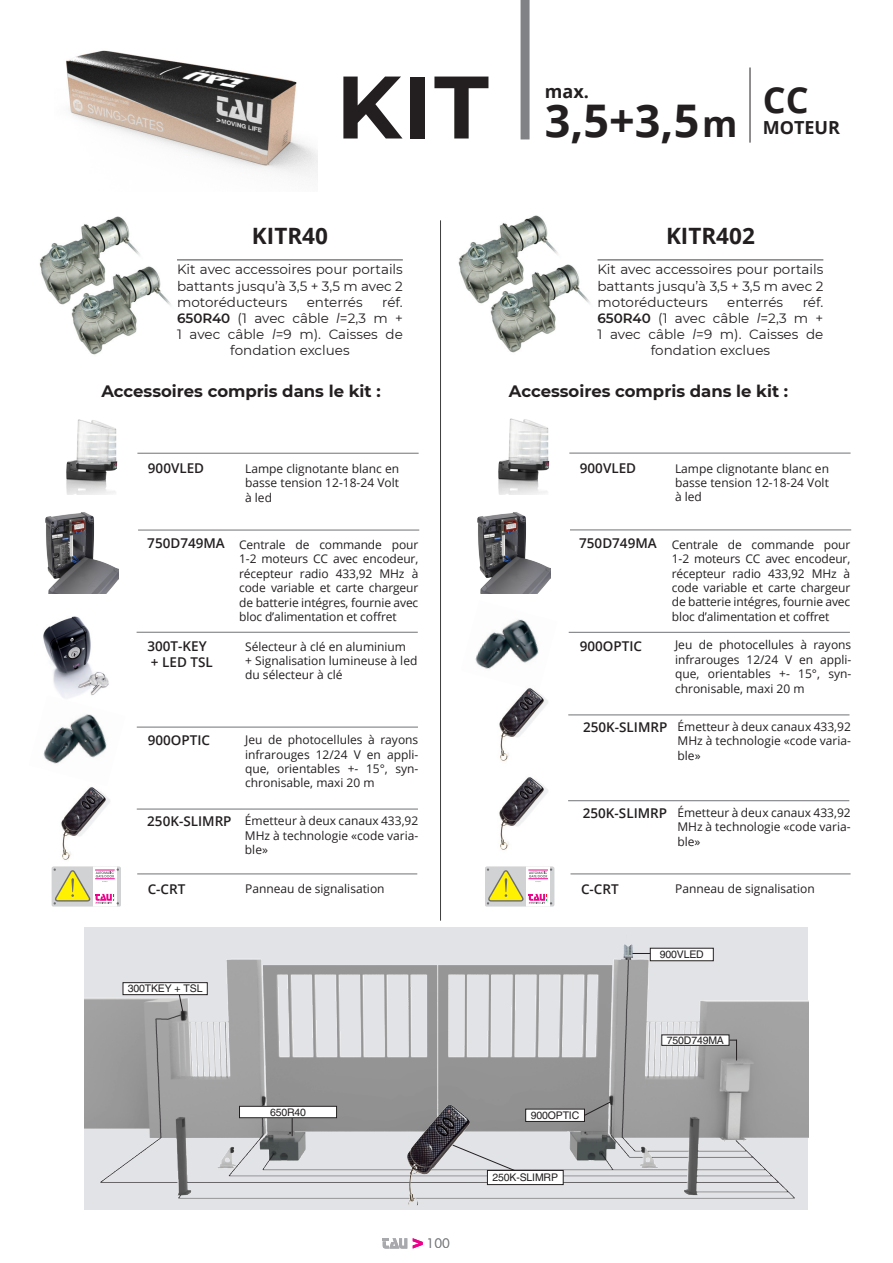
<style>
.page{position:relative;width:893px;height:1263px;background:#fff}
.page>*{position:absolute;margin:0;border:0;box-sizing:border-box;transform-origin:0 0}
.t1{font:700 88.5px "Montserrat";color:#231f20}
.t2{font:700 45px "Open Sans";color:#231f20}
.t3{font:700 36px "Open Sans";color:#231f20}
.t4{font:700 22.5px "Open Sans";color:#231f20}
.t5{font:700 18px "Open Sans";color:#231f20}
.t6{font:700 16.5px "Montserrat";color:#231f20}
.t7{font:13.5px/16.2px "Montserrat";color:#231f20}
.t8{font:600 13.5px "Open Sans";color:#231f20}
.t9{font:300 13.5px "Futura BT";color:#808285}
.t10{font:12px/14.4px "Open Sans";color:#231f20;text-align:justify}
.Normale{font:500 10.5px "Helvetica";letter-spacing:-.015em;color:#231f20}
.s1{font-weight:600}
.s2{font-style:italic}
.s3{font-size:36px}
</style>
<div class="page">
<svg style="left:413px;top:1238px;width:10px;height:10px"></svg>
<svg style="left:383px;top:1238px;width:24px;height:10px"></svg>
<img style="left:66px;top:50px;width:251px;height:128px">
<div style="left:521px;top:0;width:9px;height:139px;background:#808285"></div>
<img style="left:85px;top:927px;width:723px;height:282px">
<div style="left:526px;top:1109px;width:58px;height:12px;background:#fff"></div>
<div style="left:525px;top:1109px;width:60px;height:13px;border:1px solid #231f20"></div>
<div style="left:239px;top:1106px;width:98px;height:12px;background:#fff"></div>
<div style="left:239px;top:1106px;width:98px;height:12px;border:1px solid #231f20"></div>
<svg style="left:584px;top:1101px;width:27px;height:15px"></svg>
<div style="left:662px;top:1035px;width:67px;height:10px;background:#fff"></div>
<div style="left:661px;top:1034px;width:68px;height:12px;border:1px solid #231f20"></div>
<div style="left:123px;top:983px;width:84px;height:12px;background:#fff"></div>
<div style="left:123px;top:982px;width:85px;height:13px;border:1px solid #231f20"></div>
<svg style="left:178px;top:994px;width:6px;height:21px"></svg>
<div style="left:650px;top:948px;width:63px;height:13px;background:#fff"></div>
<div style="left:650px;top:948px;width:64px;height:13px;border:1px solid #231f20"></div>
<svg style="left:632px;top:953px;width:18px;height:1px"></svg>
<svg style="left:292px;top:1118px;width:1px;height:18px"></svg>
<svg style="left:729px;top:1040px;width:8px;height:20px"></svg>
<div style="left:487px;top:1170px;width:76px;height:14px;background:#fff"></div>
<div style="left:487px;top:1170px;width:77px;height:15px;border:1px solid #231f20"></div>
<svg style="left:471px;top:1144px;width:45px;height:27px"></svg>
<img style="left:407px;top:1105px;width:64px;height:100px">
<hr style="left:177px;top:259px;width:226px;height:2px;background:#808285">
<hr style="left:597px;top:259px;width:226px;height:2px;background:#808285">
<hr style="left:440px;top:220px;width:1px;height:701px;background:#3e3e3f">
<img style="left:499px;top:691px;width:49px;height:70px">
<img style="left:499px;top:777px;width:49px;height:73px">
<img style="left:498px;top:418px;width:52px;height:77px">
<svg style="left:485px;top:866px;width:69px;height:40px"></svg>
<hr style="left:569px;top:632px;width:281px;height:1px;background:#808285">
<hr style="left:568px;top:714px;width:281px;height:1px;background:#808285">
<hr style="left:568px;top:800px;width:281px;height:1px;background:#808285">
<hr style="left:570px;top:873px;width:281px;height:1px;background:#808285">
<img style="left:477px;top:512px;width:74px;height:81px">
<hr style="left:569px;top:452px;width:282px;height:2px;background:#808285">
<hr style="left:570px;top:529px;width:281px;height:1px;background:#808285">
<img style="left:475px;top:619px;width:64px;height:72px">
<img style="left:43px;top:616px;width:66px;height:79px">
<img style="left:61px;top:787px;width:49px;height:73px">
<img style="left:66px;top:419px;width:74px;height:76px">
<svg style="left:52px;top:866px;width:69px;height:40px"></svg>
<hr style="left:137px;top:632px;width:281px;height:1px;background:#808285">
<hr style="left:137px;top:726px;width:281px;height:2px;background:#808285">
<hr style="left:137px;top:808px;width:281px;height:2px;background:#808285">
<hr style="left:137px;top:873px;width:280px;height:1px;background:#808285">
<img style="left:45px;top:512px;width:74px;height:82px">
<hr style="left:137px;top:453px;width:282px;height:1px;background:#808285">
<hr style="left:138px;top:529px;width:281px;height:2px;background:#808285">
<img style="left:43px;top:695px;width:64px;height:69px">
<img style="left:458px;top:215px;width:100px;height:89px">
<img style="left:39px;top:216px;width:101px;height:89px">
<img style="left:486px;top:264px;width:104px;height:89px">
<img style="left:67px;top:266px;width:104px;height:89px">
<hr style="left:750px;top:68px;width:1px;height:75px;background:#231f20">
<p class="t1" style="left:336px;top:43px;width:154px">KIT</p>
<p class="t4" style="left:252px;top:220px;width:77px">KITR40</p>
<p class="t7" style="left:177px;top:261px;width:227px">Kit avec accessoires pour portails battants jusqu’à 3,5 + 3,5 m avec 2</p>
<p class="t7" style="left:177px;top:293px;width:112px">motoréducteurs</p>
<p class="t7" style="left:307px;top:293px;width:57px">enterrés</p>
<p class="t7" style="left:382px;top:293px;width:22px">réf.</p>
<p class="t7" style="left:177px;top:310px;width:227px"><span class="s1">650R40</span> (1 avec câble <span class="s2">l</span>=2,3 m +</p>
<p class="t7" style="left:177px;top:326px;width:227px">1 avec câble <span class="s2">l</span>=9 m). Caisses de</p>
<p class="t7" style="left:230px;top:342px;width:121px">fondation exclues</p>
<p class="t5" style="left:545px;top:78px;width:46px">max.</p>
<p class="t2" style="left:545px;top:88px;width:194px">3,5+3,5<span class="s3">m</span></p>
<p class="t3" style="left:763px;top:74px;width:47px">CC</p>
<p class="t5" style="left:763px;top:115px;width:79px">MOTEUR</p>
<p class="t4" style="left:666px;top:220px;width:90px">KITR402</p>
<p class="t7" style="left:597px;top:261px;width:227px">Kit avec accessoires pour portails battants jusqu’à 3,5 + 3,5 m avec 2</p>
<p class="t7" style="left:597px;top:293px;width:112px">motoréducteurs</p>
<p class="t7" style="left:727px;top:293px;width:57px">enterrés</p>
<p class="t7" style="left:803px;top:293px;width:22px">réf.</p>
<p class="t7" style="left:597px;top:310px;width:227px"><span class="s1">650R40</span> (1 avec câble <span class="s2">l</span>=2,3 m +</p>
<p class="t7" style="left:597px;top:326px;width:227px">1 avec câble <span class="s2">l</span>=9 m). Caisses de</p>
<p class="t7" style="left:651px;top:342px;width:121px">fondation exclues</p>
<p class="t6" style="left:101px;top:379px;width:281px">Accessoires compris dans le kit :</p>
<p class="t6" style="left:509px;top:379px;width:281px">Accessoires compris dans le kit :</p>
<p class="t8" style="left:148px;top:459px;width:58px">900VLED</p>
<p class="t10" style="left:245px;top:461px;width:155px">Lampe clignotante blanc en basse tension 12-18-24 Volt à led</p>
<p class="t8" style="left:580px;top:459px;width:58px">900VLED</p>
<p class="t10" style="left:675px;top:461px;width:155px">Lampe clignotante blanc en basse tension 12-18-24 Volt à led</p>
<p class="t8" style="left:147px;top:534px;width:79px">750D749MA</p>
<p class="t10" style="left:239px;top:537px;width:181px">Centrale de commande pour 1-2 moteurs CC avec encodeur, récepteur radio 433,92 MHz à code variable et carte chargeur de batterie intégres, fournie avec bloc d’alimentation et coffret</p>
<p class="t8" style="left:579px;top:534px;width:79px">750D749MA</p>
<p class="t10" style="left:672px;top:537px;width:180px">Centrale de commande pour 1-2 moteurs CC avec encodeur, récepteur radio 433,92 MHz à code variable et carte chargeur de batterie intégres, fournie avec bloc d’alimentation et coffret</p>
<p class="t8" style="left:147px;top:636px;width:61px">300T-KEY</p>
<p class="t8" style="left:151px;top:653px;width:63px">+ LED TSL</p>
<p class="t10" style="left:245px;top:639px;width:174px;text-align:left">Sélecteur à clé en aluminium<br>+ Signalisation lumineuse à led du sélecteur à clé</p>
<p class="t8" style="left:148px;top:731px;width:64px">900OPTIC</p>
<p class="t8" style="left:147px;top:812px;width:86px">250K-SLIMRP</p>
<p class="t8" style="left:148px;top:879px;width:39px">C-CRT</p>
<p class="t10" style="left:245px;top:732px;width:175px">Jeu de photocellules à rayons infrarouges 12/24 V en appli&shy;que, orientables +- 15°, syn&shy;chronisable, maxi 20 m</p>
<p class="t10" style="left:245px;top:813px;width:175px">Émetteur à deux canaux 433,92<br>MHz à technologie «code varia&shy;ble»</p>
<p class="t10" style="left:245px;top:881px;width:141px">Panneau de signalisation</p>
<p class="t10" style="left:675px;top:637px;width:178px">Jeu de photocellules à rayons infrarouges 12/24 V en appli&shy;que, orientables +- 15°, syn&shy;chronisable, maxi 20 m</p>
<p class="t10" style="left:677px;top:719px;width:175px">Émetteur à deux canaux 433,92<br>MHz à technologie «code varia&shy;ble»</p>
<p class="t8" style="left:580px;top:636px;width:64px">900OPTIC</p>
<p class="t8" style="left:583px;top:718px;width:86px">250K-SLIMRP</p>
<p class="t8" style="left:583px;top:804px;width:86px">250K-SLIMRP</p>
<p class="t8" style="left:581px;top:879px;width:39px">C-CRT</p>
<p class="t10" style="left:677px;top:805px;width:175px">Émetteur à deux canaux 433,92<br>MHz à technologie «code varia&shy;ble»</p>
<p class="t10" style="left:675px;top:881px;width:141px">Panneau de signalisation</p>
<p class="Normale" style="left:660px;top:948px;width:45px">900VLED</p>
<p class="Normale" style="left:128px;top:983px;width:76px">300TKEY + TSL</p>
<p class="Normale" style="left:667px;top:1034px;width:59px">750D749MA</p>
<p class="Normale" style="left:270px;top:1106px;width:37px">650R40</p>
<p class="Normale" style="left:531px;top:1109px;width:50px">900OPTIC</p>
<p class="t9" style="left:427px;top:1235px;width:25px">100</p>
<p class="Normale" style="left:493px;top:1171px;width:67px">250K-SLIMRP</p>
</div>
